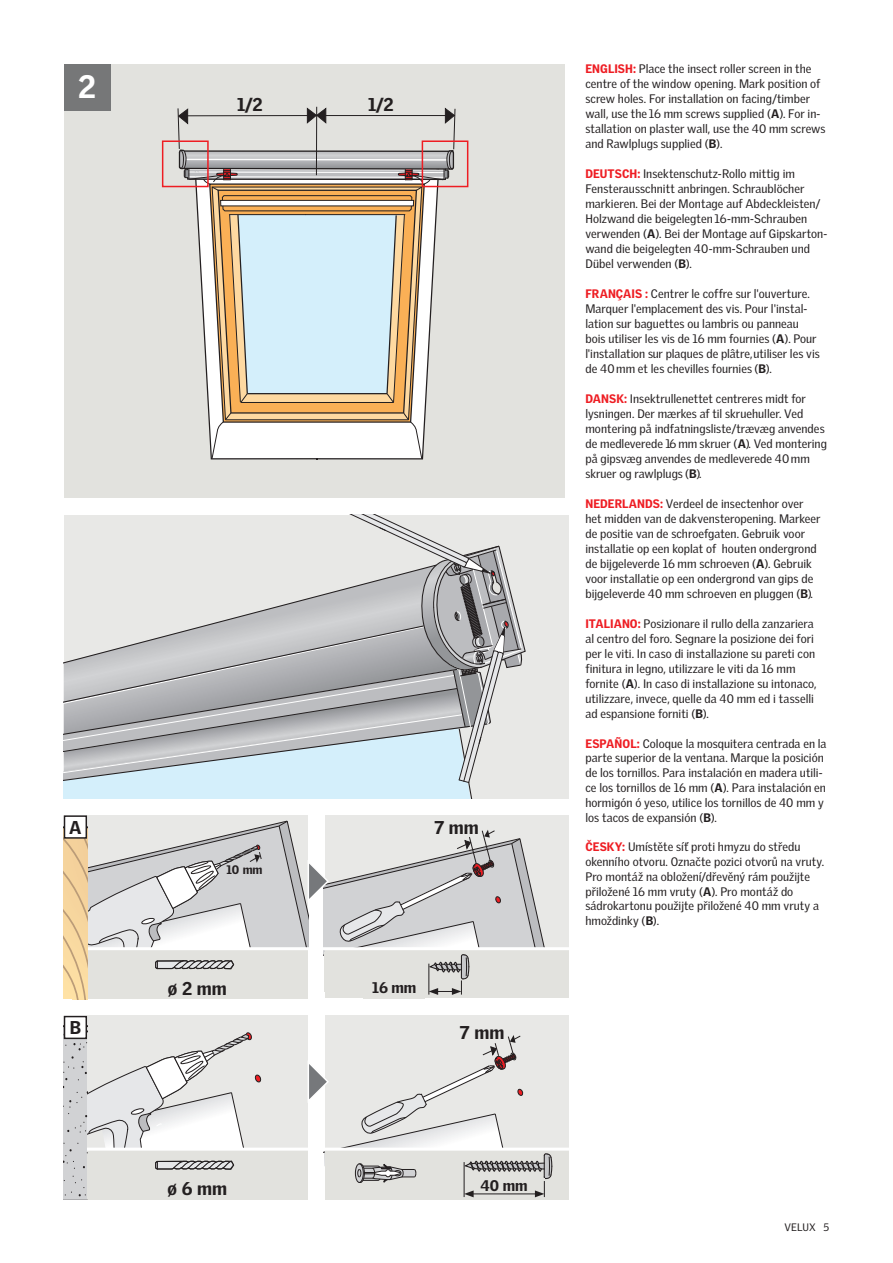
<style>
.page{position:relative;width:893px;height:1263px;background:#fff}
.page>*{position:absolute;margin:0;border:0;box-sizing:border-box;transform-origin:0 0}
.t1{font:900 31.5px "Velux Gothic";color:#fff}
.t2{font:900 18px "Velux Gothic";color:#231f20}
.t3{font:900 15px "Velux Gothic";color:#231f20}
.t4{font:12px/15px "Velux Gothic";letter-spacing:.005em;color:#231f20}
.t5{font:900 12px "Velux Gothic";color:#231f20}
.t6{font:10.5px "Velux Gothic";letter-spacing:.005em;color:#231f20}
.s1{font-weight:900;color:#ee1d23}
.s2{font-weight:900}
</style>
<div class="page">
<div style="left:325px;top:1016px;width:243px;height:150px;background:#e8e8e6"></div>
<div style="left:325px;top:1149px;width:243px;height:50px;background:#e2e2de"></div>
<div style="left:87px;top:1016px;width:221px;height:133px;background:#e8e8e6"></div>
<div style="left:86px;top:1149px;width:222px;height:49px;background:#e2e2de"></div>
<div style="left:87px;top:1182px;width:221px;height:17px;background:#e2e2de"></div>
<hr style="left:59px;top:1147px;width:518px;height:3px;background:#fff">
<div style="left:64px;top:64px;width:501px;height:434px;background:#e2e2de"></div>
<svg style="left:177px;top:107px;width:279px;height:352px"></svg>
<div style="left:325px;top:815px;width:243px;height:151px;background:#e8e8e6"></div>
<div style="left:325px;top:948px;width:243px;height:50px;background:#e2e2de"></div>
<div style="left:64px;top:64px;width:47px;height:47px;background:#767778"></div>
<div style="left:64px;top:515px;width:504px;height:283px;background:#e8e8e6"></div>
<svg style="left:64px;top:515px;width:462px;height:283px"></svg>
<div style="left:162px;top:140px;width:47px;height:47px;border:2px solid #ee1d23"></div>
<div style="left:422px;top:140px;width:46px;height:47px;border:2px solid #ee1d23"></div>
<svg style="left:64px;top:1025px;width:198px;height:174px"></svg>
<div style="left:64px;top:1016px;width:22px;height:22px;background:#fff"></div>
<div style="left:64px;top:1016px;width:23px;height:23px;border:2px solid #231f20"></div>
<div style="left:87px;top:815px;width:221px;height:134px;background:#e8e8e6"></div>
<hr style="left:59px;top:947px;width:518px;height:3px;background:#fff">
<div style="left:64px;top:815px;width:23px;height:24px;border:2px solid #231f20"></div>
<svg style="left:306px;top:1035px;width:247px;height:162px"></svg>
<svg style="left:64px;top:820px;width:481px;height:180px"></svg>
<h1 class="t1" style="left:78px;top:69px;width:19px">2</h1>
<h2 class="t2" style="left:69px;top:817px;width:14px">A</h2>
<h2 class="t2" style="left:70px;top:1017px;width:13px">B</h2>
<h2 class="t2" style="left:237px;top:94px;width:27px">1/2</h2>
<h2 class="t2" style="left:368px;top:94px;width:27px">1/2</h2>
<p class="t5" style="left:226px;top:863px;width:38px">10 mm</p>
<h2 class="t2" style="left:168px;top:978px;width:60px">ø 2 mm</h2>
<h2 class="t2" style="left:434px;top:818px;width:46px">7 mm</h2>
<p class="t3" style="left:372px;top:979px;width:46px">16 mm</p>
<h2 class="t2" style="left:460px;top:1022px;width:46px">7 mm</h2>
<p class="t4" style="left:585px;top:61px;width:242px"><span class="s1">ENGLISH:</span> Place the insect roller screen in the centre of the window opening. Mark position of screw holes. For installation on facing/timber wall, use the 16 mm screws supplied (<span class="s2">A</span>). For in&shy;stallation on plaster wall, use the 40 mm screws and Rawlplugs supplied (<span class="s2">B</span>).</p>
<p class="t4" style="left:585px;top:166px;width:243px"><span class="s1">DEUTSCH:</span> Insektenschutz-Rollo mittig im Fensterausschnitt anbringen. Schraublöcher markieren. Bei der Montage auf Abdeckleisten/ Holzwand die beigelegten 16-mm-Schrauben verwenden (<span class="s2">A</span>). Bei der Montage auf Gipskarton&shy;wand die beigelegten 40-mm-Schrauben und Dübel verwenden (<span class="s2">B</span>).</p>
<p class="t4" style="left:585px;top:286px;width:236px"><span class="s1">FRANÇAIS :</span> Centrer le coffre sur l'ouverture.<br>Marquer l'emplacement des vis. Pour l'instal&shy;lation sur baguettes ou lambris ou panneau bois utiliser les vis de 16 mm fournies (<span class="s2">A</span>). Pour l'installation sur plaques de plâtre, utiliser les vis de 40 mm et les chevilles fournies (<span class="s2">B</span>).</p>
<p class="t4" style="left:585px;top:391px;width:243px"><span class="s1">DANSK:</span> Insektrullenettet centreres midt for lysningen. Der mærkes af til skruehuller. Ved montering på indfatningsliste/trævæg anvendes de medleverede 16 mm skruer (<span class="s2">A</span>). Ved montering på gipsvæg anvendes de medleverede 40 mm skruer og rawlplugs (<span class="s2">B</span>).</p>
<p class="t4" style="left:585px;top:496px;width:237px"><span class="s1">NEDERLANDS:</span> Verdeel de insectenhor over het midden van de dakvensteropening. Markeer de positie van de schroefgaten. Gebruik voor installatie op een koplat of houten ondergrond de bijgeleverde 16 mm schroeven (<span class="s2">A</span>). Gebruik voor installatie op een ondergrond van gips de bijgeleverde 40 mm schroeven en pluggen (<span class="s2">B</span>).</p>
<p class="t4" style="left:585px;top:616px;width:233px"><span class="s1">ITALIANO:</span> Posizionare il rullo della zanzariera al centro del foro. Segnare la posizione dei fori per le viti. In caso di installazione su pareti con finitura in legno, utilizzare le viti da 16 mm fornite (<span class="s2">A</span>). In caso di installazione su intonaco, utilizzare, invece, quelle da 40 mm ed i tasselli ad espansione forniti (<span class="s2">B</span>).</p>
<p class="t4" style="left:585px;top:736px;width:243px"><span class="s1">ESPAÑOL:</span> Coloque la mosquitera centrada en la parte superior de la ventana. Marque la posición de los tornillos. Para instalación en madera utili&shy;ce los tornillos de 16 mm (<span class="s2">A</span>). Para instalación en hormigón ó yeso, utilice los tornillos de 40 mm y los tacos de expansión (<span class="s2">B</span>).</p>
<p class="t4" style="left:585px;top:839px;width:240px"><span class="s1">ČESKY:</span> Umístěte síť proti hmyzu do středu okenního otvoru. Označte pozici otvorů na vruty.<br>Pro montáž na obložení/dřevěný rám použijte přiložené 16 mm vruty (<span class="s2">A</span>). Pro montáž do sádrokartonu použijte přiložené 40 mm vruty a hmoždinky (<span class="s2">B</span>).</p>
<p class="t3" style="left:480px;top:1177px;width:49px">40 mm</p>
<h2 class="t2" style="left:168px;top:1178px;width:61px">ø 6 mm</h2>
<h2 class="t2" style="left:483px;top:1178px;width:58px">40 mm</h2>
<p class="t6" style="left:784px;top:1221px;width:46px">VELUX 5</p>
</div>
